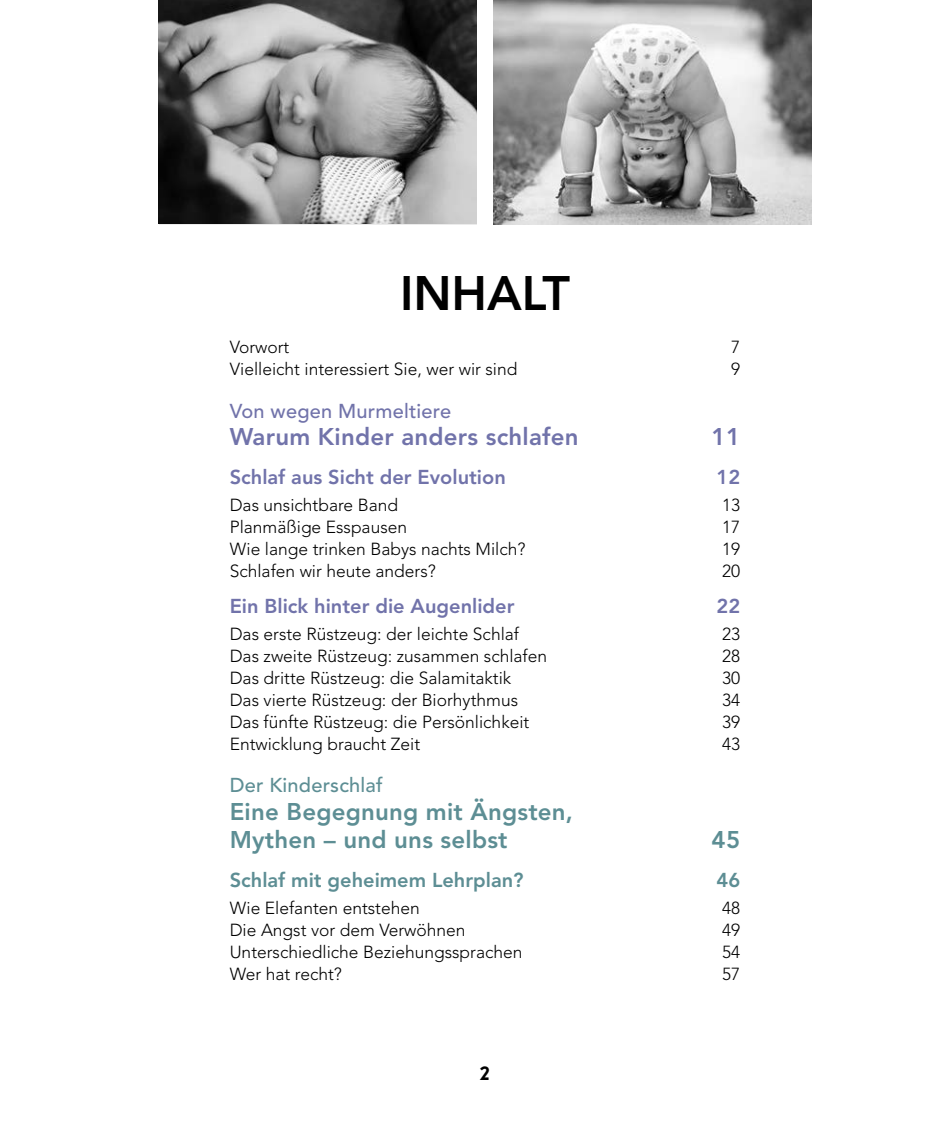
<style>
.page{position:relative;width:936px;height:1134px;background:#fff}
.page>*{position:absolute;margin:0;border:0;box-sizing:border-box;transform-origin:0 0}
.t1{font:800 48px "Avenir LT Std";color:#000}
.t2{font:800 24px/28px "Avenir LT Std";letter-spacing:.01em;color:#5d8e94}
.t3{font:800 24px "Avenir LT Std";letter-spacing:.01em;color:#7173aa}
.t4{font:800 20px "Avenir LT Std";color:#7173aa}
.t5{font:800 20px "Avenir LT Std";color:#5d8e94}
.t6{font:500 20px "Avenir LT Std";letter-spacing:.01em;color:#7173aa}
.t7{font:500 20px "Avenir LT Std";letter-spacing:.01em;color:#5d8e94}
.t8{font:700 20px "Halis GR";color:#000}
.t9{font:300 17.4px "Avenir LT Std";color:#000}
</style>
<div class="page">
<img style="left:159px;top:0;width:317px;height:224px">
<img style="left:493px;top:0;width:318px;height:224px">
<h1 class="t1" style="left:400px;top:267px;width:171px">INHALT</h1>
<p class="t9" style="left:230px;top:340px;width:61px">Vorwort</p>
<p class="t9" style="left:731px;top:340px;width:11px">7</p>
<p class="t9" style="left:230px;top:362px;width:289px">Vielleicht interessiert Sie, wer wir sind</p>
<p class="t9" style="left:731px;top:362px;width:11px">9</p>
<p class="t6" style="left:230px;top:402px;width:223px">Von wegen Murmeltiere</p>
<h2 class="t3" style="left:230px;top:424px;width:350px">Warum Kinder anders schlafen</h2>
<h2 class="t3" style="left:711px;top:424px;width:30px">11</h2>
<p class="t4" style="left:230px;top:466px;width:277px">Schlaf aus Sicht der Evolution</p>
<p class="t4" style="left:716px;top:466px;width:25px">12</p>
<p class="t9" style="left:230px;top:498px;width:170px">Das unsichtbare Band</p>
<p class="t9" style="left:722px;top:498px;width:20px">13</p>
<p class="t9" style="left:230px;top:520px;width:179px">Planmäßige Esspausen</p>
<p class="t9" style="left:722px;top:520px;width:20px">17</p>
<p class="t9" style="left:230px;top:542px;width:297px">Wie lange trinken Babys nachts Milch?</p>
<p class="t9" style="left:722px;top:542px;width:20px">19</p>
<p class="t9" style="left:230px;top:564px;width:207px">Schlafen wir heute anders?</p>
<p class="t9" style="left:722px;top:564px;width:20px">20</p>
<p class="t4" style="left:230px;top:595px;width:286px">Ein Blick hinter die Augenlider</p>
<p class="t4" style="left:716px;top:595px;width:25px">22</p>
<p class="t9" style="left:230px;top:627px;width:291px">Das erste Rüstzeug: der leichte Schlaf</p>
<p class="t9" style="left:722px;top:627px;width:20px">23</p>
<p class="t9" style="left:230px;top:649px;width:319px">Das zweite Rüstzeug: zusammen schlafen</p>
<p class="t9" style="left:722px;top:649px;width:20px">28</p>
<p class="t9" style="left:230px;top:671px;width:283px">Das dritte Rüstzeug: die Salamitaktik</p>
<p class="t9" style="left:722px;top:671px;width:20px">30</p>
<p class="t9" style="left:230px;top:692px;width:290px">Das vierte Rüstzeug: der Biorhythmus</p>
<p class="t9" style="left:722px;top:692px;width:20px">34</p>
<p class="t9" style="left:230px;top:714px;width:301px">Das fünfte Rüstzeug: die Persönlichkeit</p>
<p class="t9" style="left:722px;top:714px;width:20px">39</p>
<p class="t9" style="left:230px;top:736px;width:192px">Entwicklung braucht Zeit</p>
<p class="t9" style="left:722px;top:736px;width:20px">43</p>
<p class="t7" style="left:230px;top:777px;width:154px">Der Kinderschlaf</p>
<h2 class="t2" style="left:230px;top:798px;width:345px">Eine Begegnung mit Ängsten,<br>Mythen – und uns selbst</h2>
<h2 class="t2" style="left:711px;top:826px;width:30px">45</h2>
<p class="t5" style="left:230px;top:869px;width:295px">Schlaf mit geheimem Lehrplan?</p>
<p class="t5" style="left:716px;top:869px;width:25px">46</p>
<p class="t9" style="left:230px;top:901px;width:191px">Wie Elefanten entstehen</p>
<p class="t9" style="left:722px;top:901px;width:20px">48</p>
<p class="t9" style="left:230px;top:923px;width:237px">Die Angst vor dem Verwöhnen</p>
<p class="t9" style="left:722px;top:923px;width:20px">49</p>
<p class="t9" style="left:230px;top:945px;width:294px">Unterschiedliche Beziehungssprachen</p>
<p class="t9" style="left:722px;top:945px;width:20px">54</p>
<p class="t9" style="left:230px;top:967px;width:114px">Wer hat recht?</p>
<p class="t9" style="left:722px;top:967px;width:20px">57</p>
<p class="t8" style="left:479px;top:1061px;width:12px">2</p>
</div>
